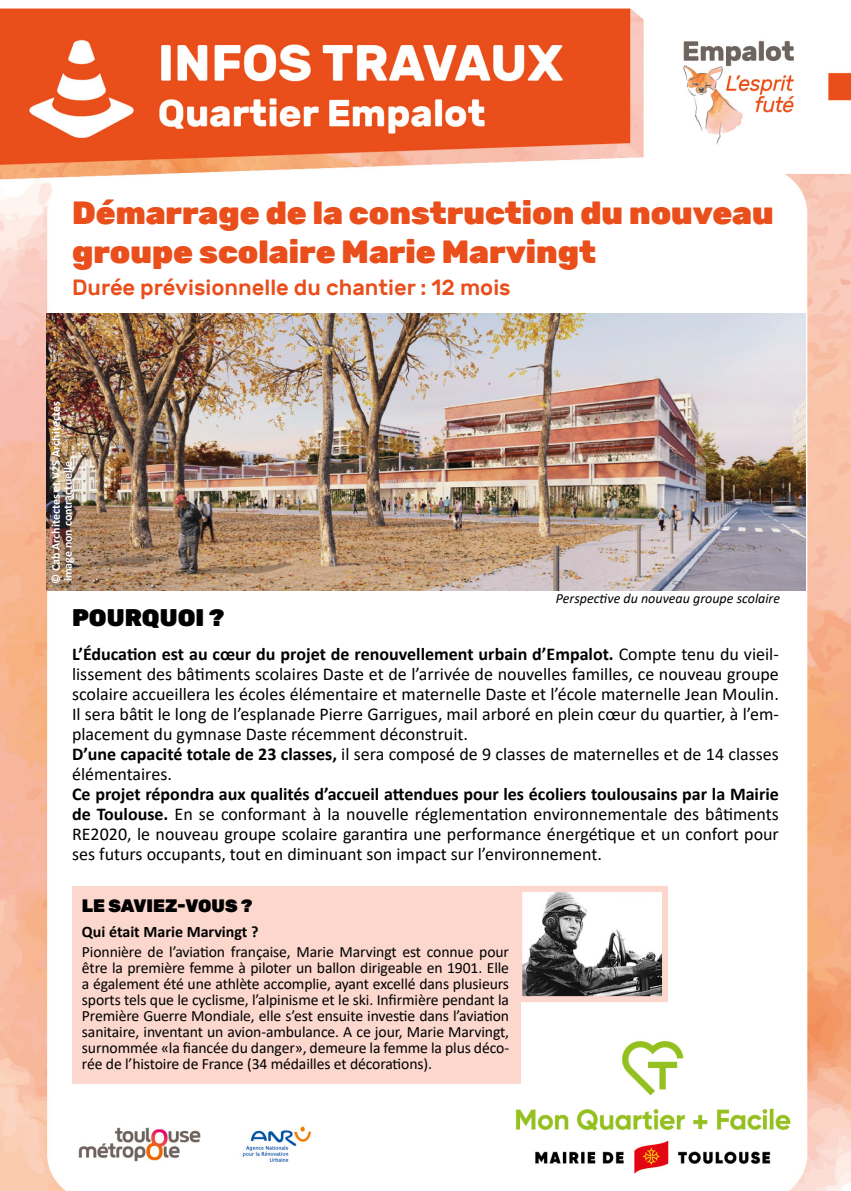
<style>
.page{position:relative;width:851px;height:1191px;background:#fff}
.page>*{position:absolute;margin:0;border:0;box-sizing:border-box;transform-origin:0 0}
.t1{font:900 32px/38.4px "Rubik";color:#e94e1b}
.t2{font:900 24px "Rubik";color:#000}
.t3{font:500 22px "Rubik";color:#e94e1b}
.t4{font:18px/20px "Calibri";color:#000}
.t5{font:900 18px "Rubik";color:#000}
.t6{font:700 16px "Calibri";color:#000}
.t7{font:15.6px/16px "Calibri";letter-spacing:-.01em;color:#000;text-align:justify}
.t8{font:italic 14px "Calibri";color:#000}
.t9{font:700 12px/12px "Calibri";color:#fff}
.s1{font-weight:700}
</style>
<div class="page">
<img style="left:0;top:8px;width:850px;height:1183px">
<img style="left:47px;top:313px;width:757px;height:278px">
<div style="left:490px;top:950px;width:299px;height:78px;background:#fff"></div>
<div style="left:72px;top:886px;width:448px;height:197px;background:#fbd7cd"></div>
<img style="left:523px;top:893px;width:138px;height:102px">
<div style="left:516px;top:886px;width:152px;height:116px;border:6px solid #fbd7cd"></div>
<h1 class="t1" style="left:72px;top:194px;width:703px">Démarrage de la construction du nouveau groupe scolaire Marie Marvingt</h1>
<p class="t3" style="left:72px;top:275px;width:440px">Durée prévisionnelle du chantier : 12 mois</p>
<p class="t9" style="left:50px;top:584px;width:184px;rotate:-90deg">© Cab Architectes et V2S Architectes image non contractuelle</p>
<p class="t8" style="left:556px;top:589px;width:225px">Perspective du nouveau groupe scolaire</p>
<h2 class="t2" style="left:72px;top:603px;width:154px">POURQUOI ?</h2>
<p class="t4" style="left:72px;top:643px;width:708px"><span class="s1">L’Éducation est au cœur du projet de renouvellement urbain d’Empalot.</span> Compte tenu du vieil&shy;lissement des bâtiments scolaires Daste et de l’arrivée de nouvelles familles, ce nouveau groupe scolaire accueillera les écoles élémentaire et maternelle Daste et l’école maternelle Jean Moulin.<br>Il sera bâtit le long de l’esplanade Pierre Garrigues, mail arboré en plein cœur du quartier, à l’em&shy;placement du gymnase Daste récemment déconstruit.<br><span class="s1">D’une capacité totale de 23 classes,</span> il sera composé de 9 classes de maternelles et de 14 classes élémentaires.</p>
<p class="t4" style="left:72px;top:783px;width:708px;text-align:justify"><span class="s1">Ce projet répondra aux qualités d’accueil attendues pour les écoliers toulousains par la Mairie de Toulouse.</span> En se conformant à la nouvelle réglementation environnementale des bâtiments RE2020, le nouveau groupe scolaire garantira une performance énergétique et un confort pour ses futurs occupants, tout en diminuant son impact sur l’environnement.</p>
<p class="t5" style="left:82px;top:895px;width:172px">LE SAVIEZ-VOUS ?</p>
<p class="t6" style="left:82px;top:920px;width:178px">Qui était Marie Marvingt ?</p>
<p class="t7" style="left:82px;top:943px;width:428px">Pionnière de l’aviation française, Marie Marvingt est connue pour être la première femme à piloter un ballon dirigeable en 1901. Elle a également été une athlète accomplie, ayant excellé dans plusieurs sports tels que le cyclisme, l’alpinisme et le ski. Infirmière pendant la Première Guerre Mondiale, elle s’est ensuite investie dans l’aviation sanitaire, inventant un avion-ambulance. A ce jour, Marie Marvingt, surnommée «la fiancée du danger», demeure la femme la plus déco&shy;rée de l’histoire de France (34 médailles et décorations).</p>
</div>
